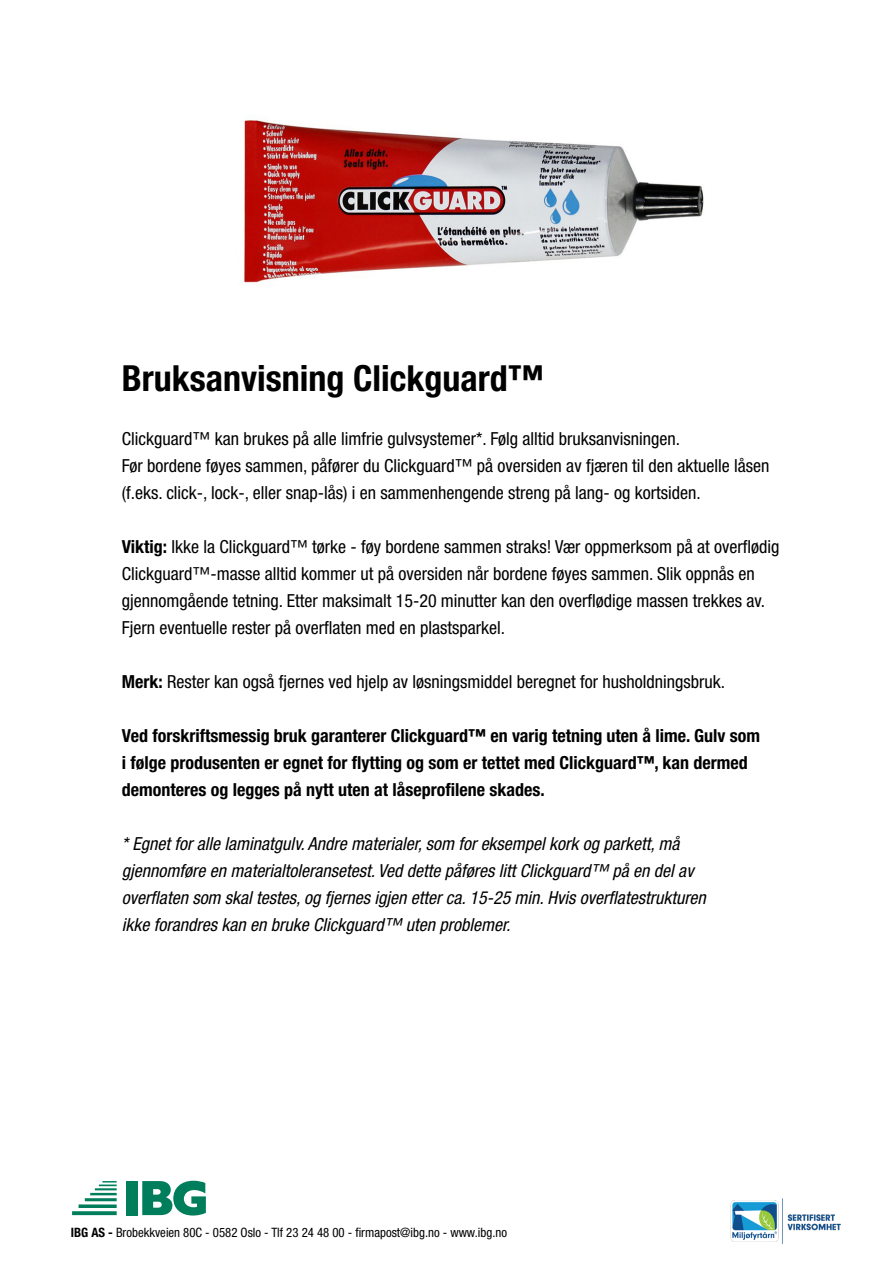
<style>
.page{position:relative;width:893px;height:1263px;background:#fff}
.page>*{position:absolute;margin:0;border:0;box-sizing:border-box;transform-origin:0 0}
.t1{font:700 condensed 36px "Helvetica Neue LT Pro";color:#000}
.t2{font:condensed 18px/27px "Helvetica Neue LT Pro";color:#000}
.t3{font:italic condensed 18px/27px "Helvetica Neue LT Pro";color:#000}
.t4{font:700 condensed 18px/27px "Helvetica Neue LT Pro";color:#000}
.t5{font:condensed 12.9px "Helvetica Neue LT Pro";color:#000}
.s1{font-weight:700}
</style>
<div class="page">
<img style="left:244px;top:116px;width:460px;height:167px">
<img style="left:730px;top:1198px;width:111px;height:47px">
<div style="left:126px;top:1181px;width:12px;height:34px;background:#007d5b"></div>
<svg style="left:142px;top:1181px;width:64px;height:34px"></svg>
<svg style="left:72px;top:1211px;width:45px;height:4px"></svg>
<svg style="left:79px;top:1204px;width:38px;height:4px"></svg>
<hr style="left:85px;top:1198px;width:32px;height:3px;background:#007d5b">
<hr style="left:90px;top:1193px;width:27px;height:2px;background:#007d5b">
<hr style="left:95px;top:1188px;width:22px;height:2px;background:#007d5b">
<svg style="left:99px;top:1181px;width:18px;height:5px"></svg>
<h1 class="t1" style="left:122px;top:357px;width:423px">Bruksanvisning Clickguard™</h1>
<p class="t2" style="left:122px;top:425px;width:649px">Clickguard™ kan brukes på alle limfrie gulvsystemer*. Følg alltid bruksanvisningen.<br>Før bordene føyes sammen, påfører du Clickguard™ på oversiden av fjæren til den aktuelle låsen (f.eks. click-, lock-, eller snap-lås) i en sammenhengende streng på lang- og kortsiden.</p>
<p class="t2" style="left:122px;top:533px;width:659px"><span class="s1">Viktig:</span> Ikke la Clickguard™ tørke - føy bordene sammen straks! Vær oppmerksom på at overflødig Clickguard™-masse alltid kommer ut på oversiden når bordene føyes sammen. Slik oppnås en gjennomgående tetning. Etter maksimalt 15-20 minutter kan den overflødige massen trekkes av.<br>Fjern eventuelle rester på overflaten med en plastsparkel.</p>
<p class="t2" style="left:122px;top:668px;width:605px"><span class="s1">Merk:</span> Rester kan også fjernes ved hjelp av løsningsmiddel beregnet for husholdningsbruk.</p>
<p class="t4" style="left:122px;top:723px;width:640px">Ved forskriftsmessig bruk garanterer Clickguard™ en varig tetning uten å lime. Gulv som i følge produsenten er egnet for flytting og som er tettet med Clickguard™, kan dermed demonteres og legges på nytt uten at låseprofilene skades.</p>
<p class="t3" style="left:122px;top:830px;width:586px">* Egnet for alle laminatgulv. Andre materialer, som for eksempel kork og parkett, må gjennomføre en materialtoleransetest. Ved dette påføres litt Clickguard™ på en del av overflaten som skal testes, og fjernes igjen etter ca. 15-25 min. Hvis overflatestrukturen ikke forandres kan en bruke Clickguard™ uten problemer.</p>
<p class="t5" style="left:71px;top:1225px;width:438px"><span class="s1">IBG AS -</span> Brobekkveien 80C - 0582 Oslo - Tlf 23 24 48 00 - firmapost@ibg.no - www.ibg.no</p>
</div>
